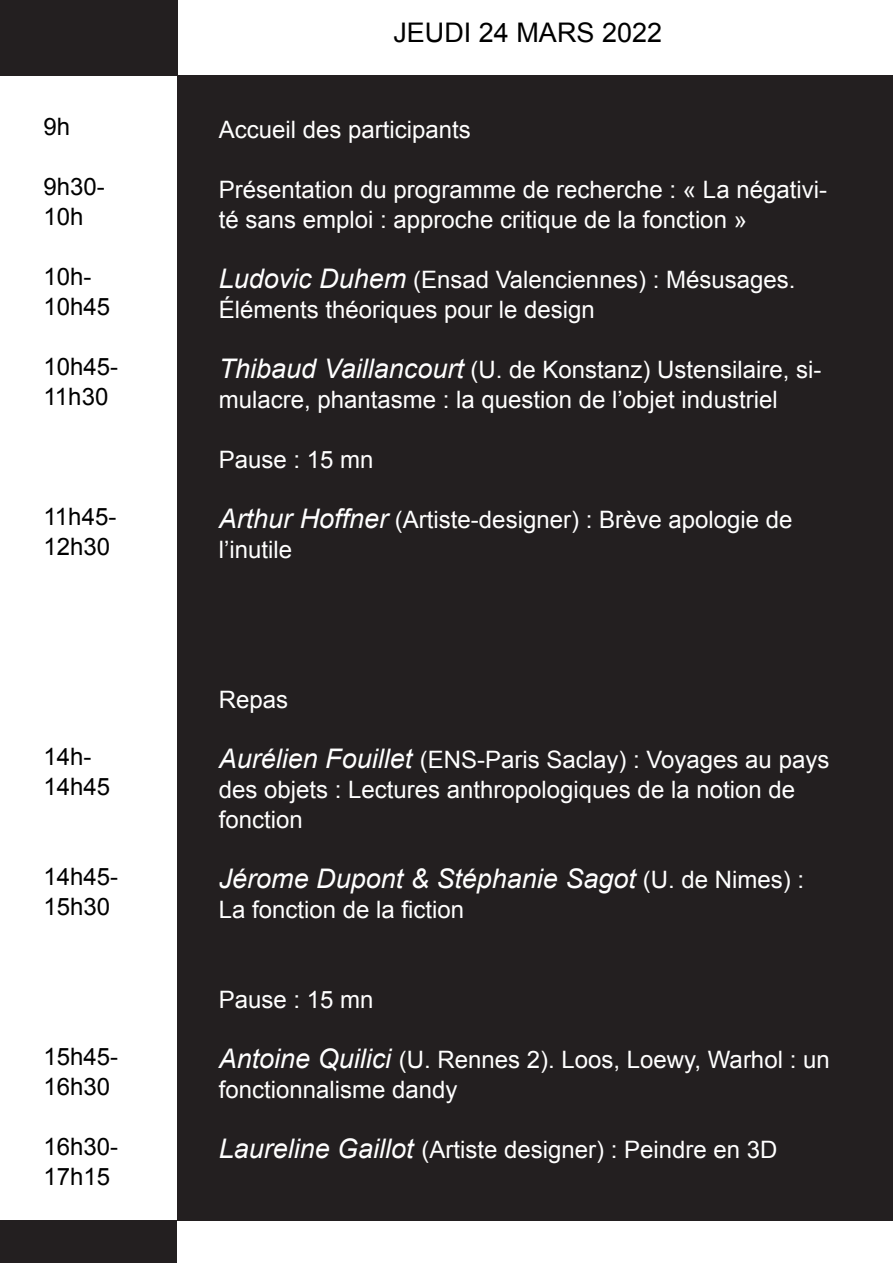
<style>
.page{position:relative;width:893px;height:1263px;background:#fff}
.page>*{position:absolute;margin:0;border:0;box-sizing:border-box;transform-origin:0 0}
.t1{font:italic 27px "Arial";color:#fff}
.t2{font:27px "Arial";color:#000}
.t3{font:24px/30px "Arial";color:#fff}
.t4{font:24px "Arial";color:#000}
.s1{font-style:italic;font-size:27px}
.s2{font-style:normal;font-size:24px}
</style>
<div class="page">
<div style="left:177px;top:76px;width:716px;height:1145px;background:#231f20"></div>
<div style="left:0;top:0;width:177px;height:76px;background:#231f20"></div>
<hr style="left:892px;top:1221px;width:1px;height:42px;background:#231f20">
<div style="left:0;top:1221px;width:177px;height:42px;background:#231f20"></div>
<hr style="left:892px;top:0;width:1px;height:76px;background:#231f20">
<p class="t4" style="left:43px;top:111px;width:28px">9h</p>
<p class="t4" style="left:43px;top:171px;width:63px">9h30-</p>
<p class="t4" style="left:43px;top:201px;width:42px">10h</p>
<p class="t4" style="left:43px;top:261px;width:50px">10h-</p>
<p class="t4" style="left:43px;top:291px;width:68px">10h45</p>
<p class="t4" style="left:43px;top:351px;width:76px">10h45-</p>
<p class="t4" style="left:43px;top:381px;width:66px">11h30</p>
<p class="t4" style="left:43px;top:501px;width:74px">11h45-</p>
<p class="t4" style="left:43px;top:531px;width:68px">12h30</p>
<p class="t4" style="left:43px;top:741px;width:50px">14h-</p>
<p class="t4" style="left:43px;top:771px;width:68px">14h45</p>
<p class="t4" style="left:43px;top:861px;width:76px">14h45-</p>
<p class="t4" style="left:43px;top:891px;width:68px">15h30</p>
<p class="t4" style="left:43px;top:1041px;width:76px">15h45-</p>
<p class="t4" style="left:43px;top:1071px;width:68px">16h30</p>
<p class="t4" style="left:43px;top:1131px;width:76px">16h30-</p>
<p class="t4" style="left:43px;top:1161px;width:68px">17h15</p>
<p class="t2" style="left:393px;top:15px;width:270px">JEUDI 24 MARS 2022</p>
<p class="t3" style="left:219px;top:115px;width:254px">Accueil des participants</p>
<p class="t3" style="left:219px;top:175px;width:610px">Présentation du programme de recherche : « La négativi&shy;té sans emploi : approche critique de la fonction »</p>
<p class="t3" style="left:219px;top:265px;width:578px"><span class="s1">Ludovic Duhem</span> (Ensad Valenciennes) : Mésusages.<br>Éléments théoriques pour le design</p>
<p class="t3" style="left:219px;top:355px;width:604px"><span class="s1">Thibaud Vaillancourt</span> (U. de Konstanz) Ustensilaire, si&shy;mulacre, phantasme : la question de l’objet industriel</p>
<p class="t3" style="left:219px;top:445px;width:156px">Pause : 15 mn</p>
<p class="t3" style="left:219px;top:505px;width:575px"><span class="s1">Arthur Hoffner</span> (Artiste-designer) : Brève apologie de l’inutile</p>
<p class="t3" style="left:219px;top:685px;width:71px">Repas</p>
<p class="t3" style="left:219px;top:745px;width:612px"><span class="s1">Aurélien Fouillet</span> (ENS-Paris Saclay) : Voyages au pays des objets : Lectures anthropologiques de la notion de fonction</p>
<p class="t1" style="left:219px;top:861px;width:587px">Jérome Dupont &amp; Stéphanie Sagot <span class="s2">(U. de Nimes) :</span></p>
<p class="t3" style="left:219px;top:895px;width:247px">La fonction de la fiction</p>
<p class="t3" style="left:219px;top:985px;width:156px">Pause : 15 mn</p>
<p class="t3" style="left:219px;top:1045px;width:612px"><span class="s1">Antoine Quilici</span> (U. Rennes 2). Loos, Loewy, Warhol : un fonctionnalisme dandy</p>
<p class="t3" style="left:219px;top:1135px;width:560px"><span class="s1">Laureline Gaillot</span> (Artiste designer) : Peindre en 3D</p>
</div>
